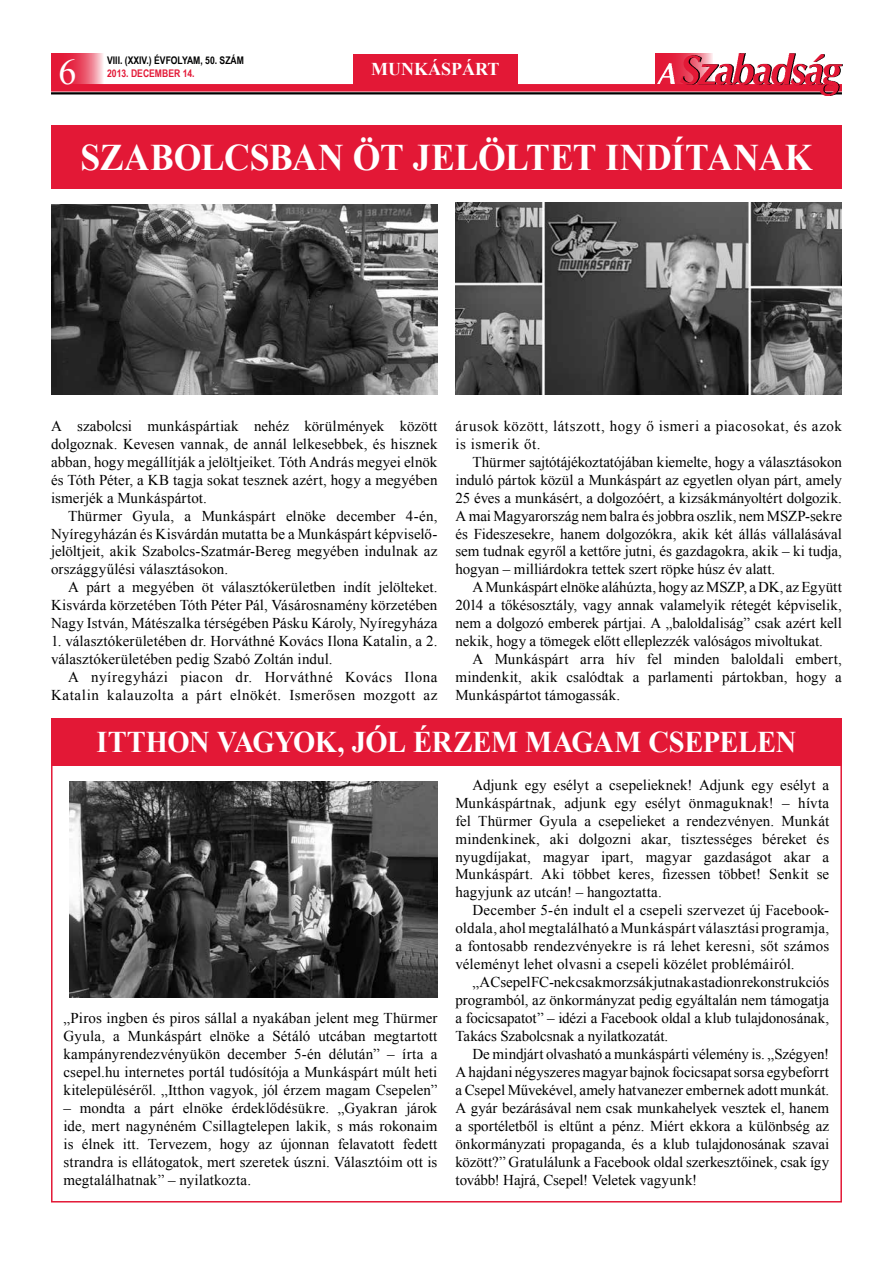
<style>
.page{position:relative;width:893px;height:1263px;background:#fff}
.page>*{position:absolute;margin:0;border:0;box-sizing:border-box;transform-origin:0 0}
.t1{font:700 37.5px "Times New Roman";letter-spacing:-.005em;color:#fff;scale:.95 1}
.t2{font:36px "Times New Roman";color:#fff}
.t3{font:700 30px "Times New Roman";letter-spacing:-.005em;color:#fff;scale:.95 1}
.t4{font:700 18px "Times New Roman";color:#fff}
.t5{font:15px/18px "Times New Roman";letter-spacing:.01em;color:#000;text-align:justify}
.t6{font:15px/18px "Times New Roman";letter-spacing:.035em;color:#000;text-align:right}
.t7{font:700 10.5px "Arial Narrow";color:#000}
.t8{font:700 10.5px "Arial Narrow";color:#e31836}
</style>
<div class="page">
<div style="left:655px;top:54px;width:58px;height:30px;background:#e31836"></div>
<svg style="left:51px;top:54px;width:52px;height:30px;background:#e94f66"></svg>
<hr style="left:51px;top:92px;width:791px;height:2px;background:#000">
<div style="left:51px;top:84px;width:791px;height:8px;background:#e31836"></div>
<img style="left:657px;top:54px;width:184px;height:41px">
<img style="left:657px;top:64px;width:18px;height:19px">
<div style="left:353px;top:54px;width:165px;height:31px;background:#e31836"></div>
<div style="left:51px;top:126px;width:791px;height:63px;background:#e31836"></div>
<div style="left:51px;top:718px;width:791px;height:47px;background:#e31836"></div>
<img style="left:455px;top:202px;width:387px;height:193px">
<img style="left:51px;top:205px;width:386px;height:190px">
<img style="left:69px;top:782px;width:368px;height:216px">
<div style="left:51px;top:761px;width:791px;height:441px;border:2px solid #e31836"></div>
<h2 class="t2" style="left:58px;top:48px;width:19px">6</h2>
<p class="t7" style="left:107px;top:52px;width:138px">VIII. (XXIV.) ÉVFOLYAM, 50. SZÁM</p>
<p class="t8" style="left:107px;top:65px;width:89px">2013. DECEMBER 14.</p>
<p class="t4" style="left:371px;top:57px;width:124px">MUNKÁSPÁRT</p>
<h1 class="t1" style="left:81px;top:132px;width:772px">SZABOLCSBAN ÖT JELÖLTET INDÍTANAK</h1>
<p class="t5" style="left:51px;top:417px;width:388px">A szabolcsi munkáspártiak nehéz körülmények között dolgoznak. Kevesen vannak, de annál lelkesebbek, és hisznek abban, hogy megállítják a jelöltjeiket. Tóth András megyei elnök és Tóth Péter, a KB tagja sokat tesznek azért, hogy a megyében ismerjék a Munkáspártot.</p>
<p class="t5" style="left:51px;top:506px;width:388px;text-indent:17px">Thürmer Gyula, a Munkáspárt elnöke december 4-én, Nyíregyházán és Kisvárdán mutatta be a Munkáspárt képviselő&shy;jelöltjeit, akik Szabolcs-Szatmár-Bereg megyében indulnak az országgyűlési választásokon.</p>
<p class="t5" style="left:51px;top:578px;width:388px;text-indent:17px">A párt a megyében öt választókerületben indít jelölteket.<br>Kisvárda körzetében Tóth Péter Pál, Vásárosnamény körzetében Nagy István, Mátészalka térségében Pásku Károly, Nyíregyháza</p>
<p class="t5" style="left:51px;top:632px;width:388px">1. választókerületében dr. Horváthné Kovács Ilona Katalin, a 2. választókerületében pedig Szabó Zoltán indul.</p>
<p class="t6" style="left:51px;top:668px;width:388px">A nyíregyházi piacon dr. Horváthné Kovács Ilona<br>Katalin kalauzolta a párt elnökét. Ismerősen mozgott az</p>
<p class="t6" style="left:455px;top:417px;width:388px;text-align:left">árusok között, látszott, hogy ő ismeri a piacosokat, és azok is ismerik őt.</p>
<p class="t5" style="left:455px;top:452px;width:388px;text-indent:17px">Thürmer sajtótájékoztatójában kiemelte, hogy a választásokon induló pártok közül a Munkáspárt az egyetlen olyan párt, amely 25 éves a munkásért, a dolgozóért, a kizsákmányoltért dolgozik.<br>A mai Magyarország nem balra és jobbra oszlik, nem MSZP-sekre és Fideszesekre, hanem dolgozókra, akik két állás vállalásával sem tudnak egyről a kettőre jutni, és gazdagokra, akik – ki tudja, hogyan – milliárdokra tettek szert röpke húsz év alatt.</p>
<p class="t5" style="left:455px;top:578px;width:388px;text-indent:17px">A Munkáspárt elnöke aláhúzta, hogy az MSZP, a DK, az Együtt 2014 a tőkésosztály, vagy annak valamelyik rétegét képviselik, nem a dolgozó emberek pártjai. A „baloldaliság” csak azért kell nekik, hogy a tömegek előtt elleplezzék valóságos mivoltukat.</p>
<p class="t5" style="left:455px;top:650px;width:388px;text-indent:17px">A Munkáspárt arra hív fel minden baloldali embert, mindenkit, akik csalódtak a parlamenti pártokban, hogy a Munkáspártot támogassák.</p>
<h3 class="t3" style="left:96px;top:721px;width:738px">ITTHON VAGYOK, JÓL ÉRZEM MAGAM CSEPELEN</h3>
<p class="t5" style="left:63px;top:1009px;width:375px">„Piros ingben és piros sállal a nyakában jelent meg Thürmer Gyula, a Munkáspárt elnöke a Sétáló utcában megtartott kampányrendezvényükön december 5-én délután” – írta a csepel.hu internetes portál tudósítója a Munkáspárt múlt heti kitelepüléséről. „Itthon vagyok, jól érzem magam Csepelen”</p>
<p class="t5" style="left:63px;top:1098px;width:375px">– mondta a párt elnöke érdeklődésükre. „Gyakran járok ide, mert nagynéném Csillagtelepen lakik, s más rokonaim is élnek itt. Tervezem, hogy az újonnan felavatott fedett strandra is ellátogatok, mert szeretek úszni. Választóim ott is megtalálhatnak” – nyilatkozta.</p>
<p class="t5" style="left:455px;top:775px;width:375px;text-indent:17px">Adjunk egy esélyt a csepelieknek! Adjunk egy esélyt a Munkáspártnak, adjunk egy esélyt önmaguknak! – hívta fel Thürmer Gyula a csepelieket a rendezvényen. Munkát mindenkinek, aki dolgozni akar, tisztességes béreket és nyugdíjakat, magyar ipart, magyar gazdaságot akar a Munkáspárt. Aki többet keres, fizessen többet! Senkit se hagyjunk az utcán! – hangoztatta.</p>
<p class="t5" style="left:455px;top:901px;width:375px;text-indent:17px">December 5-én indult el a csepeli szervezet új Facebook&shy;oldala, ahol megtalálható a Munkáspárt választási programja, a fontosabb rendezvényekre is rá lehet keresni, sőt számos véleményt lehet olvasni a csepeli közélet problémáiról.</p>
<p class="t5" style="left:455px;top:973px;width:375px;text-indent:17px">„A Csepel FC-nek csak morzsák jutnak a stadionrekonstrukciós programból, az önkormányzat pedig egyáltalán nem támogatja a focicsapatot” – idézi a Facebook oldal a klub tulajdonosának, Takács Szabolcsnak a nyilatkozatát.</p>
<p class="t5" style="left:455px;top:1045px;width:375px;text-indent:17px">De mindjárt olvasható a munkáspárti vélemény is. „Szégyen!<br>A hajdani négyszeres magyar bajnok focicsapat sorsa egybeforrt a Csepel Művekével, amely hatvanezer embernek adott munkát.<br>A gyár bezárásával nem csak munkahelyek vesztek el, hanem a sportéletből is eltűnt a pénz. Miért ekkora a különbség az önkormányzati propaganda, és a klub tulajdonosának szavai között?” Gratulálunk a Facebook oldal szerkesztőinek, csak így tovább! Hajrá, Csepel! Veletek vagyunk!</p>
</div>
